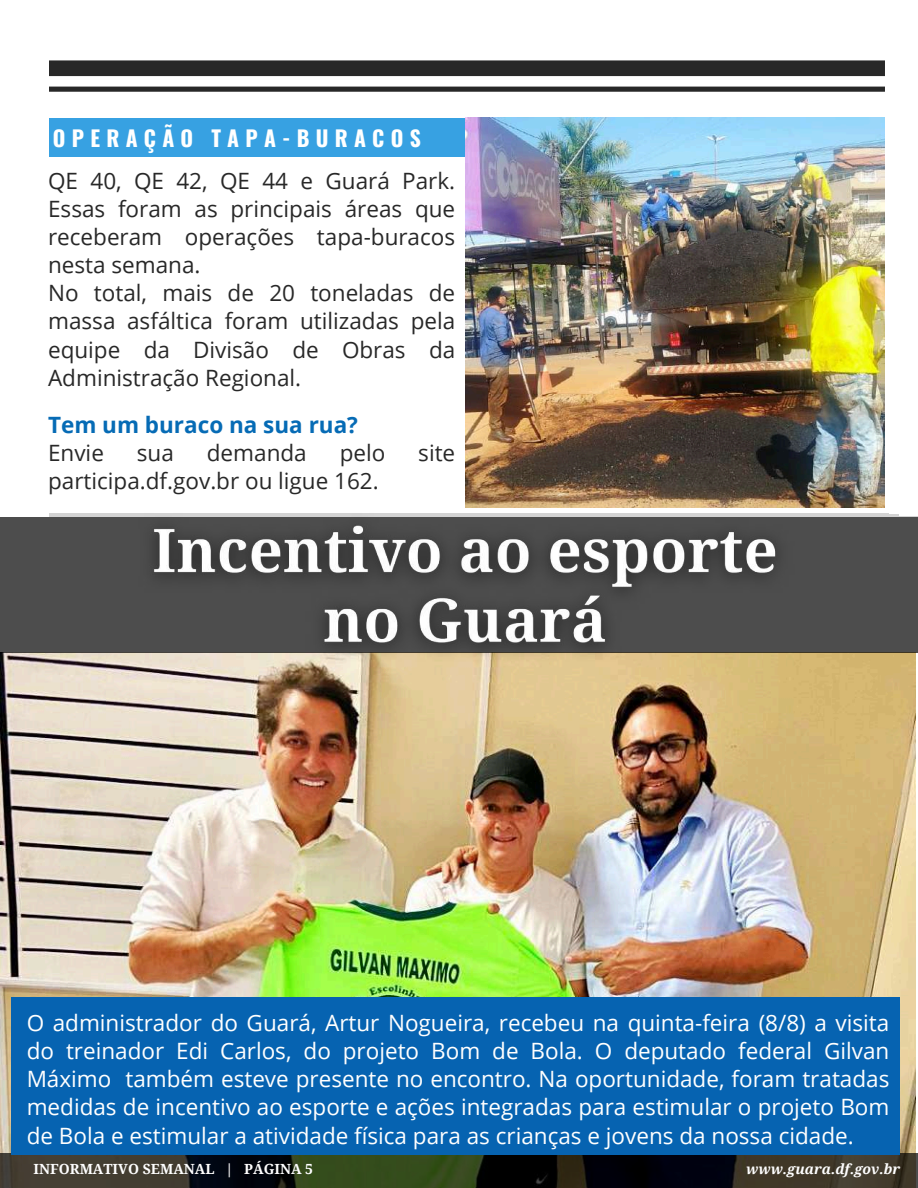
<style>
.page{position:relative;width:918px;height:1188px;background:#fff}
.page>*{position:absolute;margin:0;border:0;box-sizing:border-box;transform-origin:0 0}
.t1{font:22.5px/28.2px "Open Sans";color:#fff;text-align:justify}
.t2{font:22.5px/28.2px "Open Sans";color:#282828}
.t3{font:700 22.5px "Open Sans";color:#066bb5}
.t4{font:700 21.6px "Oswald";letter-spacing:.29em;color:#fff}
.t5{font:700 13.95px "Droid Serif";color:#fff}
.t6{font:italic 700 13.95px "Droid Serif";color:#fff}
</style>
<div class="page">
<div style="left:46px;top:118px;width:419px;height:39px;background:#37a1e2"></div>
<svg style="left:49px;top:60px;width:836px;height:32px"></svg>
<hr style="left:22px;top:513px;width:896px;height:4px;background:#d3d3d3">
<div style="left:0;top:34px;width:48px;height:488px;background:#fff"></div>
<img style="left:0;top:653px;width:916px;height:500px">
<svg style="left:0;top:1153px;width:918px;height:35px;background:#26291c"></svg>
<div style="left:0;top:517px;width:918px;height:136px;background:#4d4d4d"></div>
<div style="left:11px;top:997px;width:889px;height:158px;background:#0663b1"></div>
<img style="left:465px;top:118px;width:420px;height:389px">
<img style="left:127px;top:501px;width:677px;height:171px">
<p class="t4" style="left:53px;top:121px;width:369px">OPERAÇÃO TAPA-BURACOS</p>
<p class="t2" style="left:48px;top:166px;width:409px">QE 40, QE 42, QE 44 e Guará Park.<br>Essas foram as principais áreas que receberam operações tapa-buracos nesta semana.<br>No total, mais de 20 toneladas de massa asfáltica foram utilizadas pela equipe da Divisão de Obras da<br>Administração Regional.</p>
<p class="t3" style="left:48px;top:409px;width:311px">Tem um buraco na sua rua?</p>
<p class="t2" style="left:48px;top:438px;width:57px">Envie</p>
<p class="t2" style="left:137px;top:438px;width:39px">sua</p>
<p class="t2" style="left:207px;top:438px;width:101px">demanda</p>
<p class="t2" style="left:340px;top:438px;width:47px">pelo</p>
<p class="t2" style="left:418px;top:438px;width:38px">site</p>
<p class="t2" style="left:48px;top:466px;width:332px">participa.df.gov.br ou ligue 162.</p>
<p class="t1" style="left:27px;top:1008px;width:864px">O administrador do Guará, Artur Nogueira, recebeu na quinta-feira (8/8) a visita do treinador Edi Carlos, do projeto Bom de Bola. O deputado federal Gilvan Máximo também esteve presente no encontro. Na oportunidade, foram tratadas medidas de incentivo ao esporte e ações integradas para estimular o projeto Bom de Bola e estimular a atividade física para as crianças e jovens da nossa cidade.</p>
<p class="t5" style="left:33px;top:1161px;width:281px">INFORMATIVO SEMANAL | PÁGINA 5</p>
<p class="t6" style="left:746px;top:1161px;width:155px">www.guara.df.gov.br</p>
</div>
